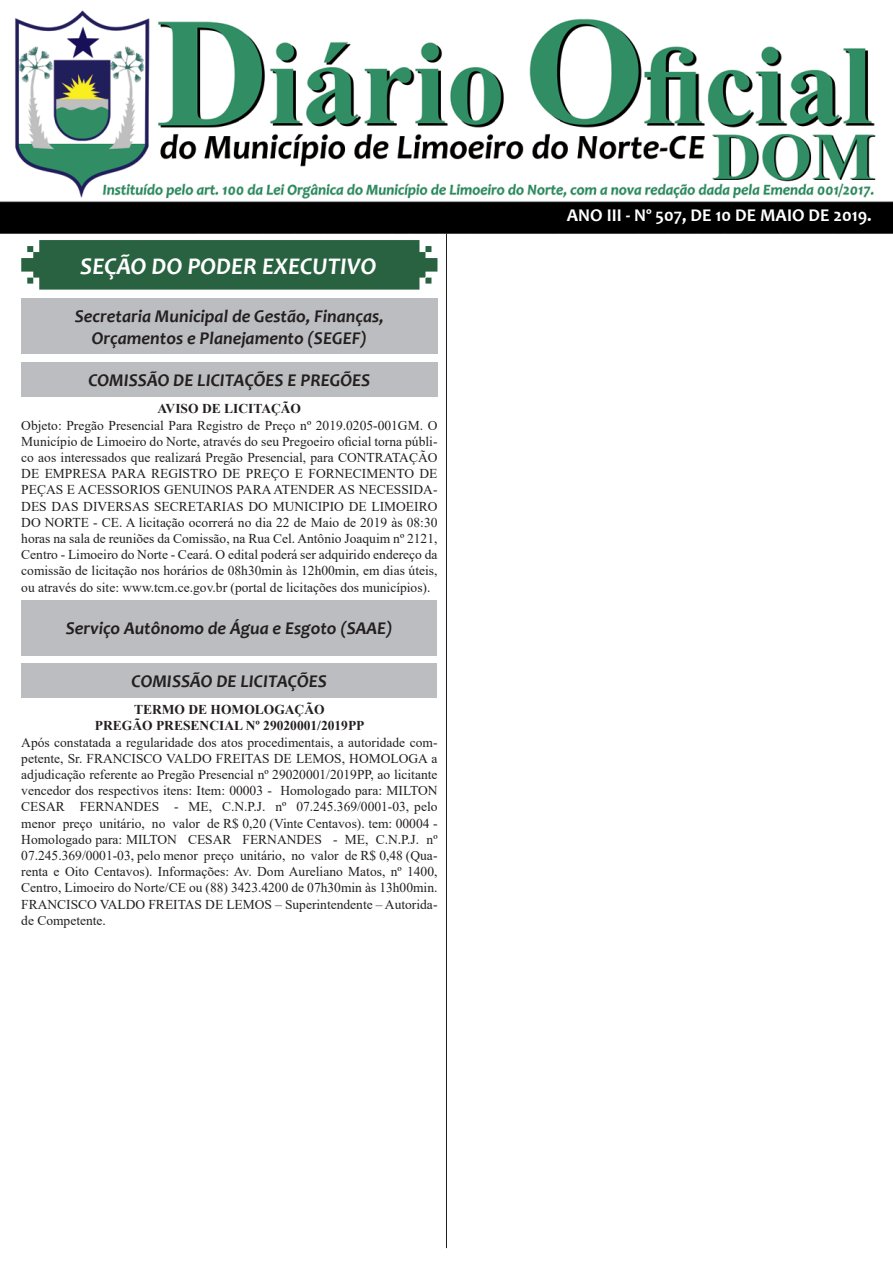
<style>
.page{position:relative;width:893px;height:1263px;background:#fff}
.page>*{position:absolute;margin:0;border:0;box-sizing:border-box;transform-origin:0 0}
.t1{font:italic 700 24px "Candara";color:#fff}
.t2{font:italic 700 18px "Candara";color:#231f20}
.t3{font:700 18px "Candara";color:#fff}
.t4{font:13.5px/16.2px "Times New Roman";color:#231f20;text-align:justify}
.t5{font:700 13.5px "Times New Roman";color:#231f20}
</style>
<div class="page">
<img style="left:0;top:10px;width:893px;height:224px">
<svg style="left:21px;top:240px;width:416px;height:50px;background:#346a4a"></svg>
<hr style="left:446px;top:233px;width:1px;height:1015px;background:#231f20">
<div style="left:21px;top:362px;width:416px;height:34px;background:#bcbdc0"></div>
<div style="left:21px;top:299px;width:416px;height:55px;background:#bcbdc0"></div>
<div style="left:21px;top:663px;width:416px;height:35px;background:#bcbdc0"></div>
<div style="left:21px;top:600px;width:416px;height:55px;background:#bcbdc0"></div>
<p class="t1" style="left:80px;top:251px;width:298px">SEÇÃO DO PODER EXECUTIVO</p>
<p class="t2" style="left:75px;top:305px;width:310px">Secretaria Municipal de Gestão, Finanças,</p>
<p class="t2" style="left:92px;top:327px;width:276px">Orçamentos e Planejamento (SEGEF)</p>
<p class="t2" style="left:88px;top:368px;width:283px">COMISSÃO DE LICITAÇÕES E PREGÕES</p>
<p class="t5" style="left:158px;top:399px;width:145px">AVISO DE LICITAÇÃO</p>
<p class="t4" style="left:21px;top:416px;width:418px">Objeto: Pregão Presencial Para Registro de Preço nº 2019.0205-001GM. O Município de Limoeiro do Norte, através do seu Pregoeiro oficial torna públi&shy;co aos interessados que realizará Pregão Presencial, para CONTRATAÇÃO DE EMPRESA PARA REGISTRO DE PREÇO E FORNECIMENTO DE PEÇAS E ACESSORIOS GENUINOS PARA ATENDER AS NECESSIDA-DES DAS DIVERSAS SECRETARIAS DO MUNICIPIO DE LIMOEIRO DO NORTE - CE. A licitação ocorrerá no dia 22 de Maio de 2019 às 08:30 horas na sala de reuniões da Comissão, na Rua Cel. Antônio Joaquim nº 2121, Centro - Limoeiro do Norte - Ceará. O edital poderá ser adquirido endereço da comissão de licitação nos horários de 08h30min às 12h00min, em dias úteis, ou através do site: www.tcm.ce.gov.br (portal de licitações dos municípios).</p>
<p class="t2" style="left:66px;top:617px;width:328px">Serviço Autônomo de Água e Esgoto (SAAE)</p>
<p class="t2" style="left:131px;top:670px;width:197px">COMISSÃO DE LICITAÇÕES</p>
<p class="t5" style="left:134px;top:700px;width:192px">TERMO DE HOMOLOGAÇÃO</p>
<p class="t5" style="left:95px;top:716px;width:271px">PREGÃO PRESENCIAL Nº 29020001/2019PP</p>
<p class="t4" style="left:21px;top:733px;width:418px">Após constatada a regularidade dos atos procedimentais, a autoridade com&shy;petente, Sr. FRANCISCO VALDO FREITAS DE LEMOS, HOMOLOGA a adjudicação referente ao Pregão Presencial nº 29020001/2019PP, ao licitante vencedor dos respectivos itens: Item: 00003 - Homologado para: MILTON CESAR FERNANDES - ME, C.N.P.J. nº 07.245.369/0001-03, pelo menor preço unitário, no valor de R$ 0,20 (Vinte Centavos). tem: 00004 - Homologado para: MILTON CESAR FERNANDES - ME, C.N.P.J. nº 07.245.369/0001-03, pelo menor preço unitário, no valor de R$ 0,48 (Qua&shy;renta e Oito Centavos). Informações: Av. Dom Aureliano Matos, nº 1400, Centro, Limoeiro do Norte/CE ou (88) 3423.4200 de 07h30min às 13h00min.<br>FRANCISCO VALDO FREITAS DE LEMOS – Superintendente – Autorida&shy;de Competente.</p>
<p class="t3" style="left:567px;top:204px;width:306px">ANO III - Nº 507, DE 10 DE MAIO DE 2019.</p>
</div>
